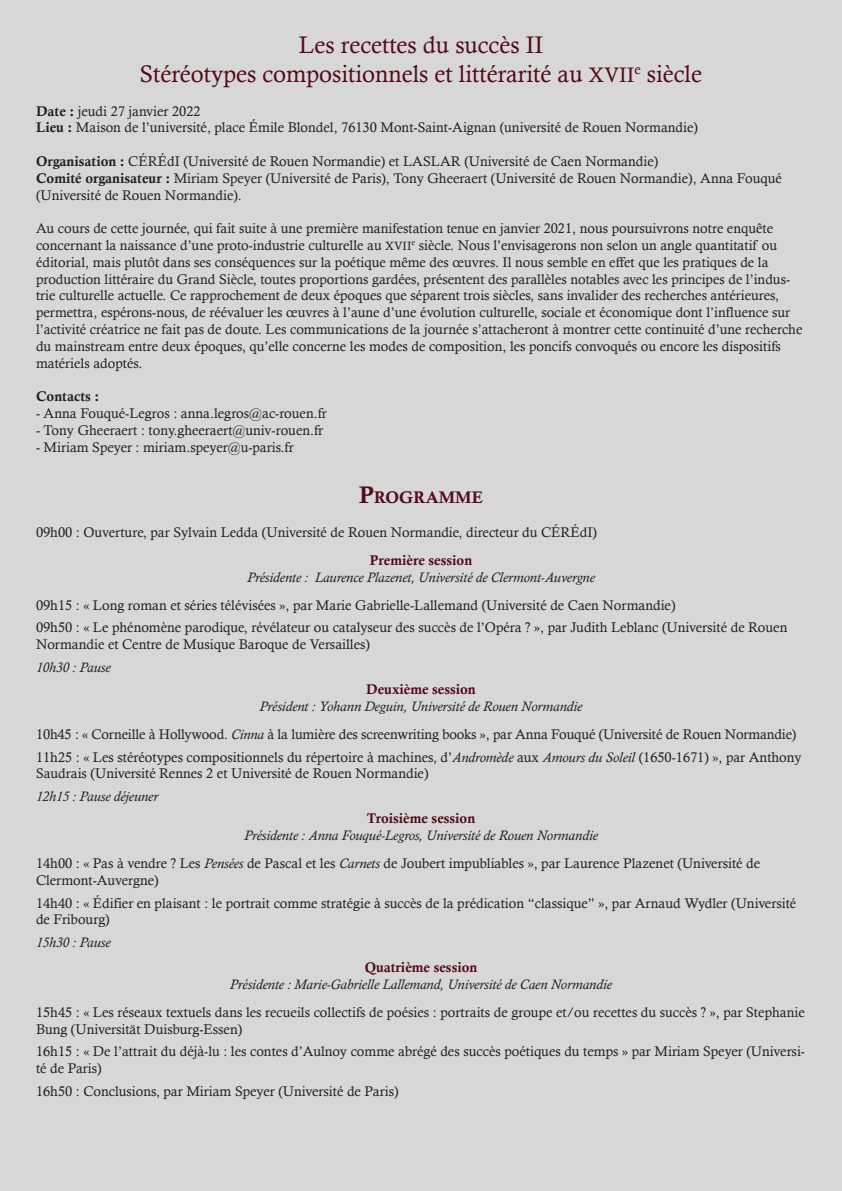
<style>
.page{position:relative;width:842px;height:1191px;background:#d7d7d7}
.page>*{position:absolute;margin:0;border:0;box-sizing:border-box;transform-origin:0 0}
.t1{font:24px "Calisto";color:#540a19}
.t2{font:16.8px "Calis MT Bol";color:#540a19}
.t3{font:14px/16.8px "Calisto";color:#231f20}
.t4{font:italic 14px/16.8px "Calisto";color:#231f20;text-align:center}
.t5{font:14px "Calis MT Bol";color:#231f20}
.s1{font-size:21px}
.s2{font-family:"Calis MT Bol"}
.s3{font-size:12px}
.s4{font-size:24px}
.s5{font-family:"Calis MT Bol";font-style:normal;color:#540a19}
.s6{font-style:italic}
</style>
<div class="page">
<p class="t1" style="left:299px;top:31px;width:246px">Les recettes du succès II</p>
<p class="t1" style="left:140px;top:60px;width:564px">Stéréotypes compositionnels et littérarité au <span class="s1">XVII</span><sup>e</sup> siècle</p>
<p class="t3" style="left:36px;top:102px;width:166px"><span class="s2">Date :</span> jeudi 27 janvier 2022</p>
<p class="t3" style="left:36px;top:119px;width:664px"><span class="s2">Lieu :</span> Maison de l’université, place Émile Blondel, 76130 Mont-Saint-Aignan (université de Rouen Normandie)</p>
<p class="t3" style="left:36px;top:153px;width:624px"><span class="s2">Organisation :</span> CÉRÉdI (Université de Rouen Normandie) et LASLAR (Université de Caen Normandie)</p>
<p class="t3" style="left:36px;top:169px;width:747px"><span class="s2">Comité organisateur :</span> Miriam Speyer (Université de Paris), Tony Gheeraert (Université de Rouen Normandie), Anna Fouqué (Université de Rouen Normandie).</p>
<p class="t3" style="left:36px;top:220px;width:768px">Au cours de cette journée, qui fait suite à une première manifestation tenue en janvier 2021, nous poursuivrons notre enquête concernant la naissance d’une proto-industrie culturelle au <span class="s3">XVII</span><sup>e</sup> siècle. Nous l’envisagerons non selon un angle quantitatif ou éditorial, mais plutôt dans ses conséquences sur la poétique même des œuvres. Il nous semble en effet que les pratiques de la production littéraire du Grand Siècle, toutes proportions gardées, présentent des parallèles notables avec les principes de l’indus&shy;trie culturelle actuelle. Ce rapprochement de deux époques que séparent trois siècles, sans invalider des recherches antérieures, permettra, espérons-nous, de réévaluer les œuvres à l’aune d’une évolution culturelle, sociale et économique dont l’influence sur l’activité créatrice ne fait pas de doute. Les communications de la journée s’attacheront à montrer cette continuité d’une recherche du mainstream entre deux époques, qu’elle concerne les modes de composition, les poncifs convoqués ou encore les dispositifs matériels adoptés.</p>
<p class="t5" style="left:36px;top:388px;width:65px">Contacts :</p>
<p class="t3" style="left:36px;top:405px;width:292px">- Anna Fouqué-Legros : anna.legros@ac-rouen.fr</p>
<p class="t3" style="left:36px;top:421px;width:289px">- Tony Gheeraert : tony.gheeraert@univ-rouen.fr</p>
<p class="t3" style="left:36px;top:438px;width:259px">- Miriam Speyer : miriam.speyer@u-paris.fr</p>
<p class="t2" style="left:359px;top:487px;width:125px"><span class="s4">P</span>ROGRAMME</p>
<p class="t3" style="left:36px;top:523px;width:563px">09h00 : Ouverture, par Sylvain Ledda (Université de Rouen Normandie, directeur du CÉRÉdI)</p>
<p class="t4" style="left:247px;top:552px;width:349px"><span class="s5">Première session<br></span>Présidente : Laurence Plazenet, Université de Clermont-Auvergne</p>
<p class="t3" style="left:36px;top:596px;width:641px">09h15 : « Long roman et séries télévisées », par Marie Gabrielle-Lallemand (Université de Caen Normandie)</p>
<p class="t3" style="left:36px;top:619px;width:753px">09h50 : « Le phénomène parodique, révélateur ou catalyseur des succès de l’Opéra ? », par Judith Leblanc (Université de Rouen<br>Normandie et Centre de Musique Baroque de Versailles)</p>
<p class="t4" style="left:36px;top:658px;width:76px">10h30 : Pause</p>
<p class="t4" style="left:260px;top:681px;width:324px"><span class="s5">Deuxième session<br></span>Président : Yohann Deguin, Université de Rouen Normandie</p>
<p class="t3" style="left:36px;top:725px;width:762px">10h45 : « Corneille à Hollywood. <span class="s6">Cinna</span> à la lumière des screenwriting books », par Anna Fouqué (Université de Rouen Normandie)</p>
<p class="t3" style="left:36px;top:748px;width:767px">11h25 : « Les stéréotypes compositionnels du répertoire à machines, d’<span class="s6">Andromède</span> aux <span class="s6">Amours du Soleil</span> (1650-1671) », par Anthony<br>Saudrais (Université Rennes 2 et Université de Rouen Normandie)</p>
<p class="t4" style="left:36px;top:787px;width:124px">12h15 : Pause déjeuner</p>
<p class="t4" style="left:244px;top:810px;width:355px"><span class="s5">Troisième session<br></span>Présidente : Anna Fouqué-Legros, Université de Rouen Normandie</p>
<p class="t3" style="left:36px;top:855px;width:726px">14h00 : « Pas à vendre ? Les <span class="s6">Pensées</span> de Pascal et les <span class="s6">Carnets</span> de Joubert impubliables », par Laurence Plazenet (Université de<br>Clermont-Auvergne)</p>
<p class="t3" style="left:36px;top:894px;width:762px">14h40 : « Édifier en plaisant : le portrait comme stratégie à succès de la prédication “classique” », par Arnaud Wydler (Université de Fribourg)</p>
<p class="t4" style="left:36px;top:933px;width:76px">15h30 : Pause</p>
<p class="t4" style="left:230px;top:959px;width:384px"><span class="s5">Quatrième session<br></span>Présidente : Marie-Gabrielle Lallemand, Université de Caen Normandie</p>
<p class="t3" style="left:36px;top:1003px;width:770px">15h45 : « Les réseaux textuels dans les recueils collectifs de poésies : portraits de groupe et/ou recettes du succès ? », par Stephanie<br>Bung (Universität Duisburg-Essen)</p>
<p class="t3" style="left:36px;top:1043px;width:770px">16h15 : « De l’attrait du déjà-lu : les contes d’Aulnoy comme abrégé des succès poétiques du temps » par Miriam Speyer (Universi&shy;té de Paris)</p>
<p class="t3" style="left:36px;top:1082px;width:364px">16h50 : Conclusions, par Miriam Speyer (Université de Paris)</p>
</div>
